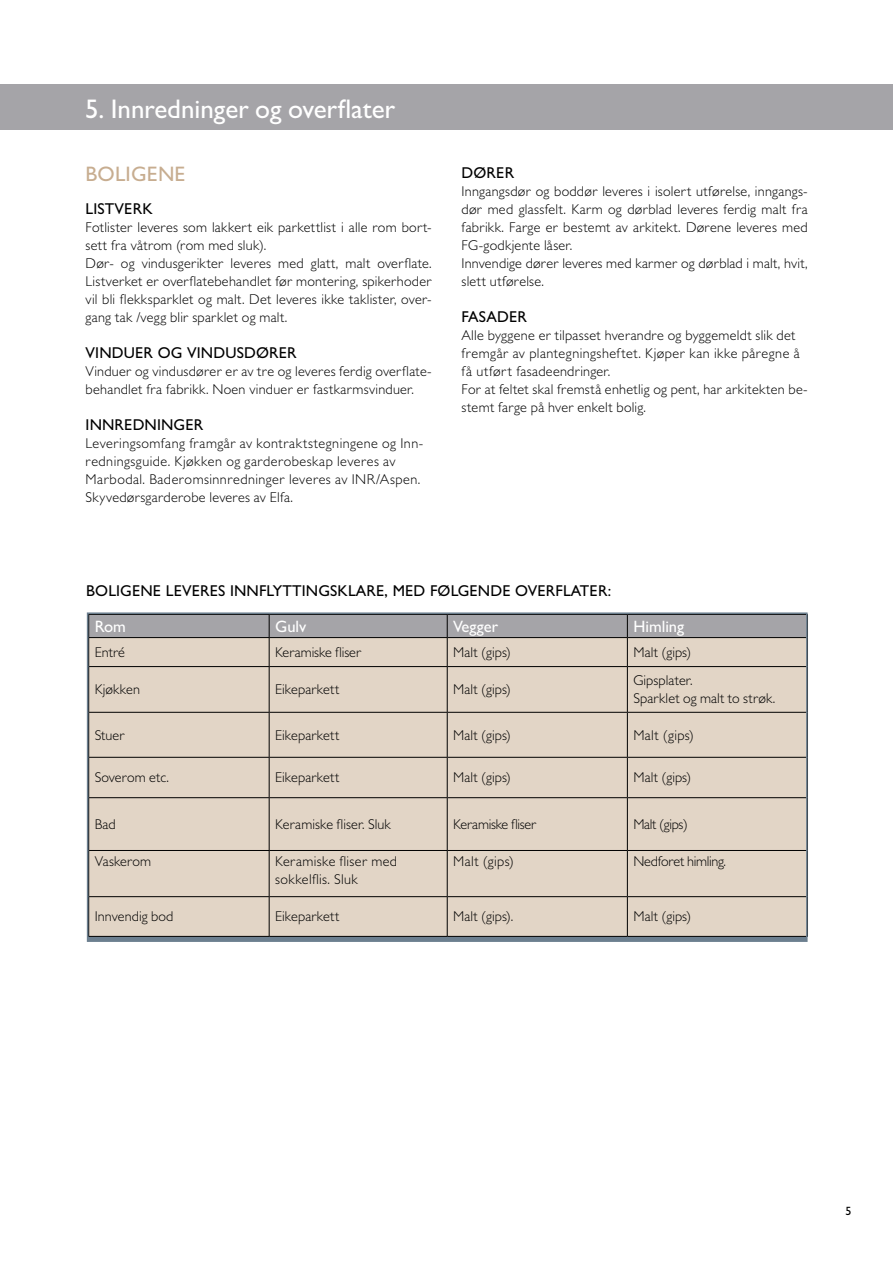
<style>
.page{position:relative;width:893px;height:1263px;background:#fff}
.page>*{position:absolute;margin:0;border:0;box-sizing:border-box;transform-origin:0 0}
.t1{font:27px "Gill Sansfor JM";color:#fff}
.t2{font:21px "Gill Sansfor JM";letter-spacing:.01em;color:#c7ad90}
.t3{font:16.5px "Gill Sansfor JM";color:#fff}
.t4{font:15.75px "Gill Sansfor JM";letter-spacing:.01em;color:#000}
.t5{font:300 14.25px/18px "Gill Sansfor JM";letter-spacing:.02em;color:#000}
.t6{font:300 14.25px "Gill Sansfor JM";letter-spacing:-.02em;color:#000}
.t7{font:300 14.25px "Gill Sansfor JM";letter-spacing:-.005em;color:#000}
.t8{font:300 14.25px "Gill Sansfor JM";letter-spacing:-.025em;color:#000}
.t9{font:12px "Gill Sansfor JM";color:#000}
</style>
<div class="page">
<div style="left:0;top:85px;width:893px;height:45px;background:#a5a4a8"></div>
<div style="left:90px;top:667px;width:715px;height:269px;background:#e2d5c6"></div>
<svg style="left:90px;top:615px;width:715px;height:51px;background:#c2bab4"></svg>
<hr style="left:269px;top:667px;width:1px;height:45px;background:#000">
<hr style="left:447px;top:667px;width:1px;height:45px;background:#000">
<hr style="left:627px;top:667px;width:1px;height:45px;background:#000">
<hr style="left:269px;top:713px;width:1px;height:44px;background:#000">
<hr style="left:447px;top:713px;width:1px;height:44px;background:#000">
<hr style="left:627px;top:713px;width:1px;height:44px;background:#000">
<hr style="left:269px;top:758px;width:1px;height:39px;background:#000">
<hr style="left:447px;top:758px;width:1px;height:39px;background:#000">
<hr style="left:627px;top:758px;width:1px;height:39px;background:#000">
<hr style="left:269px;top:798px;width:1px;height:52px;background:#000">
<hr style="left:447px;top:798px;width:1px;height:52px;background:#000">
<hr style="left:627px;top:798px;width:1px;height:52px;background:#000">
<hr style="left:269px;top:851px;width:1px;height:45px;background:#000">
<hr style="left:447px;top:851px;width:1px;height:45px;background:#000">
<hr style="left:627px;top:851px;width:1px;height:45px;background:#000">
<hr style="left:269px;top:897px;width:1px;height:39px;background:#000">
<hr style="left:447px;top:897px;width:1px;height:39px;background:#000">
<hr style="left:627px;top:897px;width:1px;height:39px;background:#000">
<hr style="left:89px;top:666px;width:180px;height:1px;background:#000">
<hr style="left:269px;top:666px;width:178px;height:1px;background:#000">
<hr style="left:447px;top:666px;width:180px;height:1px;background:#000">
<hr style="left:627px;top:666px;width:180px;height:1px;background:#000">
<hr style="left:89px;top:712px;width:180px;height:1px;background:#000">
<hr style="left:269px;top:712px;width:178px;height:1px;background:#000">
<hr style="left:447px;top:712px;width:180px;height:1px;background:#000">
<hr style="left:627px;top:712px;width:180px;height:1px;background:#000">
<hr style="left:89px;top:757px;width:180px;height:1px;background:#000">
<hr style="left:269px;top:757px;width:178px;height:1px;background:#000">
<hr style="left:447px;top:757px;width:180px;height:1px;background:#000">
<hr style="left:627px;top:757px;width:180px;height:1px;background:#000">
<hr style="left:89px;top:797px;width:180px;height:1px;background:#000">
<hr style="left:269px;top:797px;width:178px;height:1px;background:#000">
<hr style="left:447px;top:797px;width:180px;height:1px;background:#000">
<hr style="left:627px;top:797px;width:180px;height:1px;background:#000">
<hr style="left:88px;top:936px;width:181px;height:1px;background:#000">
<hr style="left:269px;top:936px;width:178px;height:1px;background:#000">
<hr style="left:447px;top:936px;width:180px;height:1px;background:#000">
<hr style="left:627px;top:936px;width:181px;height:1px;background:#000">
<hr style="left:89px;top:850px;width:180px;height:1px;background:#000">
<hr style="left:269px;top:850px;width:178px;height:1px;background:#000">
<hr style="left:447px;top:850px;width:180px;height:1px;background:#000">
<hr style="left:627px;top:850px;width:180px;height:1px;background:#000">
<hr style="left:89px;top:896px;width:180px;height:1px;background:#000">
<hr style="left:269px;top:896px;width:178px;height:1px;background:#000">
<hr style="left:447px;top:896px;width:180px;height:1px;background:#000">
<hr style="left:627px;top:896px;width:180px;height:1px;background:#000">
<div style="left:87px;top:612px;width:721px;height:330px;border:2px solid #6c7f8f"></div>
<h1 class="t1" style="left:85px;top:93px;width:312px">5. Innredninger og overflater</h1>
<h2 class="t2" style="left:86px;top:162px;width:101px">BOLIGENE</h2>
<p class="t4" style="left:86px;top:200px;width:69px">LISTVERK</p>
<p class="t5" style="left:86px;top:218px;width:348px">Fotlister leveres som lakkert eik parkettlist i alle rom bort&shy;sett fra våtrom (rom med sluk).<br>Dør- og vindusgerikter leveres med glatt, malt overflate.<br>Listverket er overflatebehandlet før montering, spikerhoder vil bli flekksparklet og malt. Det leveres ikke taklister, over&shy;gang tak /vegg blir sparklet og malt.</p>
<p class="t4" style="left:86px;top:344px;width:213px">VINDUER OG VINDUSDØRER</p>
<p class="t5" style="left:86px;top:362px;width:348px">Vinduer og vindusdører er av tre og leveres ferdig overflate&shy;behandlet fra fabrikk. Noen vinduer er fastkarmsvinduer.</p>
<p class="t4" style="left:86px;top:416px;width:119px">INNREDNINGER</p>
<p class="t5" style="left:86px;top:434px;width:339px">Leveringsomfang framgår av kontraktstegningene og Inn&shy;redningsguide. Kjøkken og garderobeskap leveres av Marbodal. Baderomsinnredninger leveres av INR/Aspen.<br>Skyvedørsgarderobe leveres av Elfa.</p>
<p class="t4" style="left:461px;top:163px;width:54px">DØRER</p>
<p class="t5" style="left:461px;top:182px;width:348px">Inngangsdør og boddør leveres i isolert utførelse, inngangs&shy;dør med glassfelt. Karm og dørblad leveres ferdig malt fra fabrikk. Farge er bestemt av arkitekt. Dørene leveres med FG-godkjente låser.<br>Innvendige dører leveres med karmer og dørblad i malt, hvit, slett utførelse.</p>
<p class="t4" style="left:461px;top:307px;width:67px">FASADER</p>
<p class="t5" style="left:461px;top:326px;width:348px">Alle byggene er tilpasset hverandre og byggemeldt slik det fremgår av plantegningsheftet. Kjøper kan ikke påregne å få utført fasadeendringer.<br>For at feltet skal fremstå enhetlig og pent, har arkitekten be&shy;stemt farge på hver enkelt bolig.</p>
<p class="t4" style="left:86px;top:582px;width:526px">BOLIGENE LEVERES INNFLYTTINGSKLARE, MED FØLGENDE OVERFLATER:</p>
<p class="t3" style="left:95px;top:616px;width:33px">Rom</p>
<p class="t3" style="left:275px;top:616px;width:33px">Gulv</p>
<p class="t3" style="left:453px;top:616px;width:46px">Vegger</p>
<p class="t3" style="left:633px;top:616px;width:52px">Himling</p>
<p class="t5" style="left:95px;top:643px;width:32px">Entré</p>
<p class="t7" style="left:275px;top:644px;width:88px">Keramiske fliser</p>
<p class="t5" style="left:453px;top:643px;width:59px">Malt (gips)</p>
<p class="t5" style="left:633px;top:643px;width:59px">Malt (gips)</p>
<p class="t5" style="left:95px;top:680px;width:47px">Kjøkken</p>
<p class="t5" style="left:275px;top:680px;width:66px">Eikeparkett</p>
<p class="t5" style="left:453px;top:680px;width:59px">Malt (gips)</p>
<p class="t5" style="left:633px;top:671px;width:143px">Gipsplater.<br>Sparklet og malt to strøk.</p>
<p class="t5" style="left:95px;top:726px;width:32px">Stuer</p>
<p class="t5" style="left:275px;top:726px;width:66px">Eikeparkett</p>
<p class="t5" style="left:453px;top:726px;width:59px">Malt (gips)</p>
<p class="t5" style="left:633px;top:726px;width:62px">Malt (gips)</p>
<p class="t5" style="left:95px;top:768px;width:76px">Soverom etc.</p>
<p class="t5" style="left:275px;top:768px;width:66px">Eikeparkett</p>
<p class="t5" style="left:453px;top:768px;width:59px">Malt (gips)</p>
<p class="t5" style="left:633px;top:768px;width:59px">Malt (gips)</p>
<p class="t5" style="left:95px;top:815px;width:23px">Bad</p>
<p class="t5" style="left:275px;top:815px;width:117px">Keramiske fliser. Sluk</p>
<p class="t6" style="left:453px;top:815px;width:85px">Keramiske fliser</p>
<p class="t8" style="left:633px;top:815px;width:56px">Malt (gips)</p>
<p class="t5" style="left:95px;top:852px;width:58px">Vaskerom</p>
<p class="t5" style="left:275px;top:852px;width:123px">Keramiske fliser med sokkelflis. Sluk</p>
<p class="t5" style="left:453px;top:852px;width:62px">Malt (gips)</p>
<p class="t6" style="left:633px;top:853px;width:94px">Nedforet himling.</p>
<p class="t5" style="left:95px;top:907px;width:80px">Innvendig bod</p>
<p class="t5" style="left:275px;top:907px;width:66px">Eikeparkett</p>
<p class="t5" style="left:453px;top:907px;width:62px">Malt (gips).</p>
<p class="t5" style="left:633px;top:907px;width:59px">Malt (gips)</p>
<p class="t9" style="left:845px;top:1204px;width:7px">5</p>
</div>
